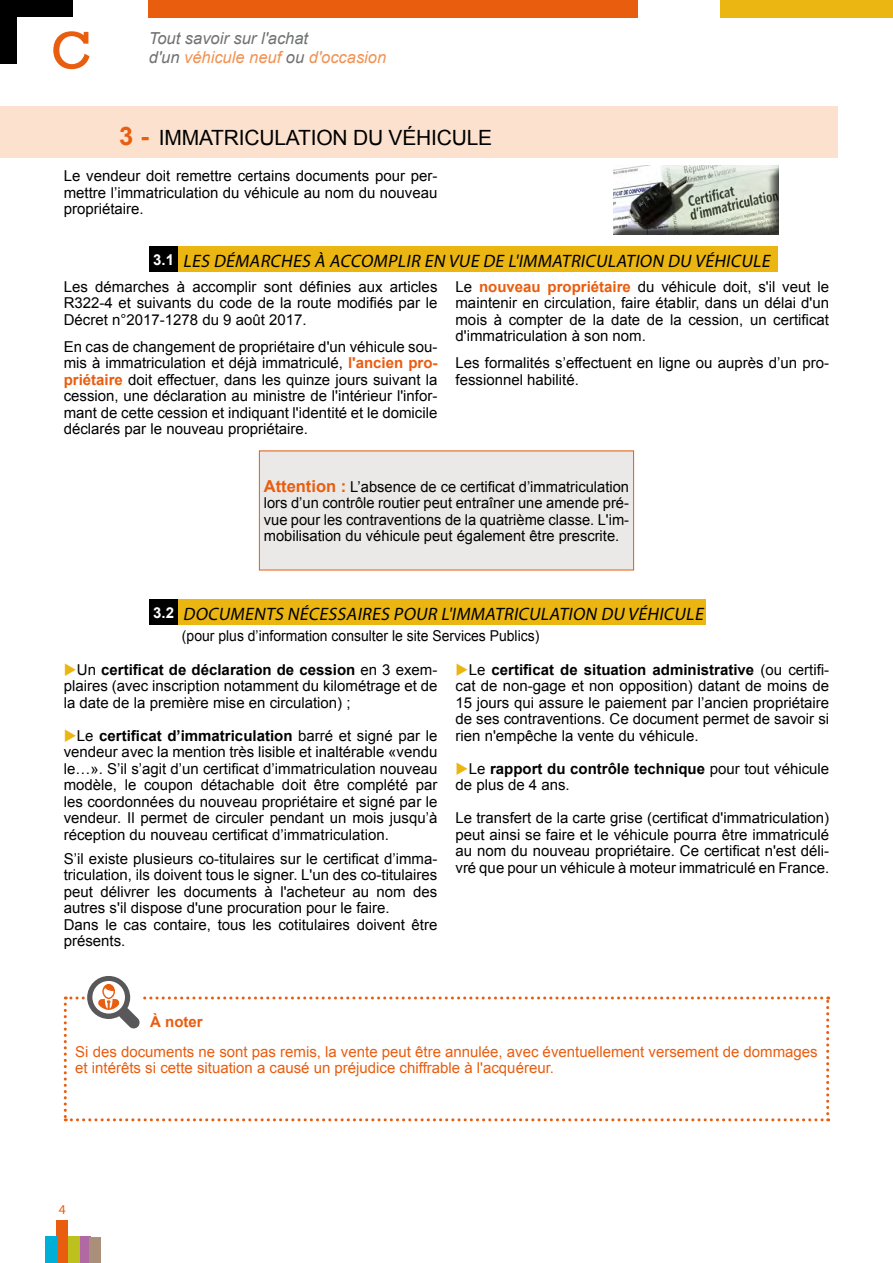
<style>
.page{position:relative;width:893px;height:1263px;background:#fff}
.page>*{position:absolute;margin:0;border:0;box-sizing:border-box;transform-origin:0 0}
.t1{font:54px "Rockwell";color:#e95d0f}
.t2{font:21px "Arial";letter-spacing:-.01em;color:#000}
.t3{font:italic 18px "Myriad Pro";color:#000}
.t4{font:italic 16.5px/19.8px "Arial";color:#707172}
.t5{font:15px/16.5px "Arial";color:#000;text-align:justify}
.t6{font:15px/16.5px "Arial";color:#e95d0f}
.t7{font:15px "Arial";color:#000;scale:.93 1}
.t8{font:700 15px "Arial";color:#e95d0f}
.t9{font:13.5px "Myriad Pro";color:#e95d0f}
.s1{color:#f19253}
.s2{font-weight:700;font-size:25.5px;color:#e95d0f}
.s3{font-family:"Arial";font-weight:700;font-style:normal;font-size:15px;color:#fff}
.s4{font-weight:700;color:#e95d0f}
.s5{font-weight:700;font-size:16.5px;color:#e95d0f}
.s6{color:#ebb611}
.s7{font-weight:700}
</style>
<div class="page">
<div style="left:149px;top:0;width:489px;height:17px;background:#e95d0f"></div>
<div style="left:721px;top:0;width:172px;height:17px;background:#ebb611"></div>
<div style="left:0;top:0;width:72px;height:64px;background:#000"></div>
<div style="left:17px;top:17px;width:111px;height:64px;background:#fff"></div>
<div style="left:0;top:106px;width:838px;height:51px;background:#fce2ce"></div>
<div style="left:259px;top:451px;width:375px;height:119px;background:#ebe9e8"></div>
<div style="left:80px;top:1237px;width:11px;height:26px;background:#b069a3"></div>
<div style="left:57px;top:1220px;width:11px;height:43px;background:#e95d0f"></div>
<div style="left:45px;top:1237px;width:12px;height:26px;background:#00afd7"></div>
<div style="left:89px;top:1237px;width:12px;height:26px;background:#aa8f7b"></div>
<div style="left:68px;top:1237px;width:12px;height:26px;background:#bcc11d"></div>
<svg style="left:64px;top:976px;width:765px;height:145px"></svg>
<div style="left:607px;top:166px;width:182px;height:73px;background:#000;opacity:.75"></div>
<div style="left:149px;top:247px;width:30px;height:25px;background:#000"></div>
<div style="left:179px;top:247px;width:599px;height:25px;background:#ebb611"></div>
<div style="left:149px;top:600px;width:30px;height:25px;background:#000"></div>
<div style="left:179px;top:600px;width:527px;height:25px;background:#ebb611"></div>
<h1 class="t1" style="left:51px;top:19px;width:38px">C</h1>
<p class="t4" style="left:149px;top:28px;width:239px">Tout savoir sur l'achat<br>d'un <span class="s1">véhicule neuf</span> ou <span class="s1">d'occasion</span></p>
<h2 class="t2" style="left:119px;top:124px;width:375px"><span class="s2">3 -</span> i mmatriculation du véhicule</h2>
<p class="t5" style="left:64px;top:168px;width:375px">Le vendeur doit remettre certains documents pour per&shy;mettre l’immatriculation du véhicule au nom du nouveau propriétaire.</p>
<p class="t3" style="left:153px;top:250px;width:95px"><span class="s3">3.1</span> LES DÉMAR</p>
<p class="t3" style="left:270px;top:250px;width:505px">CHES À ACCOMPLIR EN VUE DE L'IMMATRICULATION DU VÉH ICULE</p>
<p class="t5" style="left:64px;top:278px;width:375px">Les démarches à accomplir sont définies aux articles R322-4 et suivants du code de la route modifiés par le Décret n°2017-1278 du 9 août 2017.</p>
<p class="t5" style="left:64px;top:338px;width:375px">En cas de changement de propriétaire d'un véhicule sou&shy;mis à immatriculation et déjà immatriculé, <span class="s4">l'ancien pro&shy;priétaire</span> doit effectuer, dans les quinze jours suivant la cession, une déclaration au ministre de l'intérieur l'infor&shy;mant de cette cession et indiquant l'identité et le domicile déclarés par le nouveau propriétaire.</p>
<p class="t5" style="left:455px;top:278px;width:375px">Le <span class="s4">nouveau propriétaire</span> du véhicule doit, s'il veut le maintenir en circulation, faire établir, dans un délai d'un mois à compter de la date de la cession, un certificat d'immatriculation à son nom.</p>
<p class="t5" style="left:455px;top:355px;width:375px">Les formalités s’effectuent en ligne ou auprès d’un pro&shy;fessionnel habilité.</p>
<p class="t5" style="left:264px;top:478px;width:367px"><span class="s5">Attention :</span> L’absence de ce certificat d’immatriculation lors d’un contrôle routier peut entraîner une amende pré&shy;vue pour les contraventions de la quatrième classe. L'im&shy;mobilisation du véhicule peut également être prescrite.</p>
<p class="t3" style="left:153px;top:602px;width:555px"><span class="s3">3 . 2</span> DOCUMENTS NÉCESSAIRES POUR L'IMMATRICULATION DU VÉH ICULE</p>
<p class="t7" style="left:182px;top:626px;width:386px">(pour plus d’information consulter le site Services Publics)</p>
<p class="t5" style="left:64px;top:662px;width:375px"><span class="s6">◆</span>Un <span class="s7">certificat de déclaration de cession</span> en 3 exem&shy;plaires (avec inscription notamment du kilométrage et de la date de la première mise en circulation) ;</p>
<p class="t5" style="left:64px;top:728px;width:375px"><span class="s6">◆</span>Le <span class="s7">certificat d’immatriculation</span> barré et signé par le vendeur avec la mention très lisible et inaltérable «vendu le…». S’il s’agit d’un certificat d’immatriculation nouveau modèle, le coupon détachable doit être complété par les coordonnées du nouveau propriétaire et signé par le vendeur. Il permet de circuler pendant un mois jusqu’à réception du nouveau certificat d’immatriculation.</p>
<p class="t5" style="left:64px;top:851px;width:375px;text-align:left">S’il existe plusieurs co-titulaires sur le certificat d’imma&shy;triculation, ils doivent tous le signer. L'un des co-titulaires peut délivrer les documents à l'acheteur au nom des autres s'il dispose d'une procuration pour le faire.<br>Dans le cas contaire, tous les cotitulaires doivent être présents.</p>
<p class="t5" style="left:455px;top:662px;width:375px"><span class="s6">◆</span>Le <span class="s7">certificat de situation administrative</span> (ou certifi&shy;cat de non-gage et non opposition) datant de moins de 15 jours qui assure le paiement par l’ancien propriétaire de ses contraventions. Ce document permet de savoir si rien n'empêche la vente du véhicule.</p>
<p class="t5" style="left:455px;top:761px;width:375px"><span class="s6">◆</span>Le <span class="s7">rapport du contrôle technique</span> pour tout véhicule de plus de 4 ans.</p>
<p class="t5" style="left:455px;top:810px;width:375px">Le transfert de la carte grise (certificat d'immatriculation) peut ainsi se faire et le véhicule pourra être immatriculé au nom du nouveau propriétaire. Ce certificat n'est déli&shy;vré que pour un véhicule à moteur immatriculé en France.</p>
<p class="t8" style="left:150px;top:1012px;width:54px">à noter</p>
<p class="t6" style="left:75px;top:1043px;width:744px">Si des documents ne sont pas remis, la vente peut être annulée, avec éventuellement versement de dommages et intérêts si cette situation a causé un préjudice chiffrable à l'acquéreur.</p>
<p class="t9" style="left:59px;top:1201px;width:8px">4</p>
</div>
